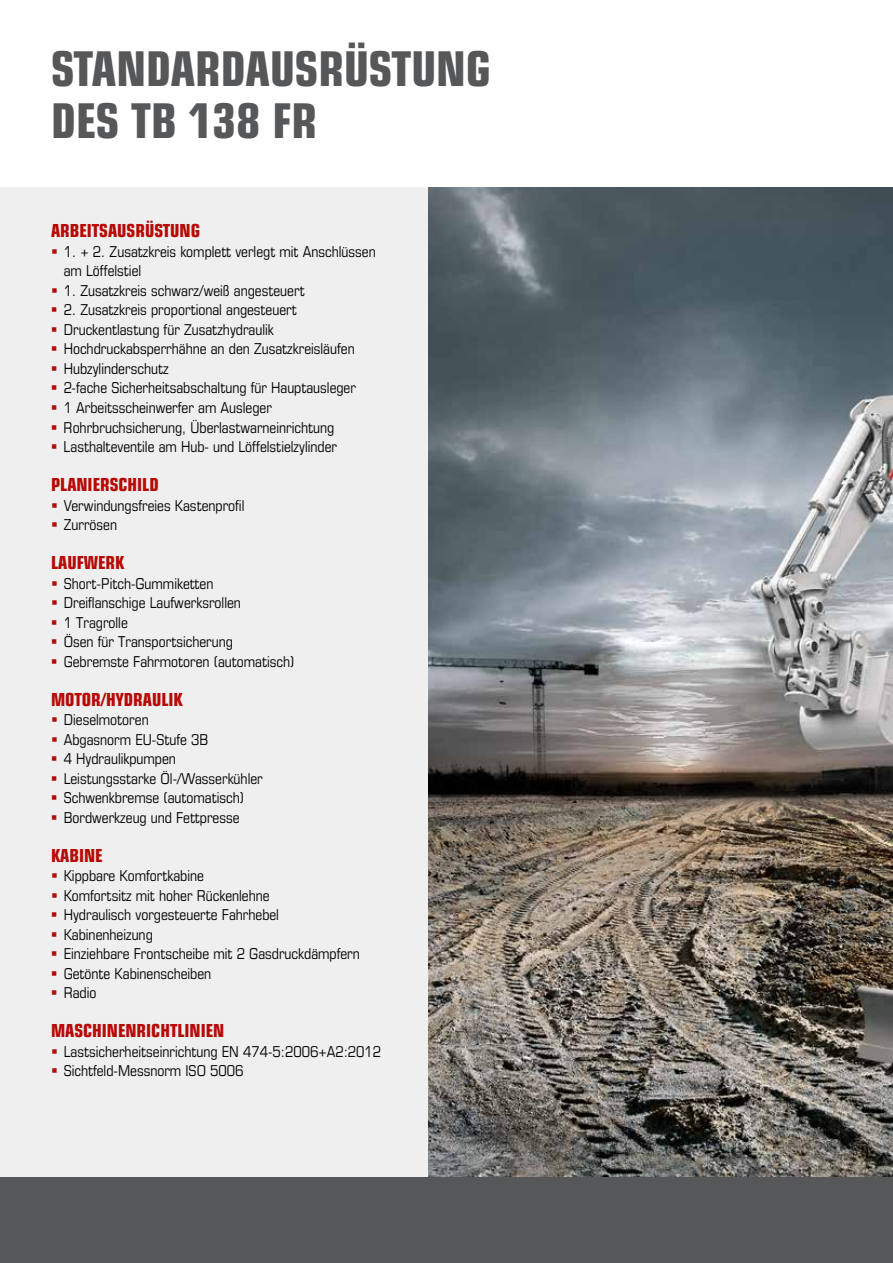
<style>
.page{position:relative;width:893px;height:1263px;background:#fff}
.page>*{position:absolute;margin:0;border:0;box-sizing:border-box;transform-origin:0 0}
.t1{font:700 condensed 48px/52.5px "Eurostile LT Pro";color:#555759}
.t2{font:700 condensed 18px "Eurostile LT Pro";color:#b70a06}
.t3{font:condensed 15px/19.5px "Eurostile LT Pro";color:#000}
</style>
<div class="page">
<div style="left:0;top:187px;width:893px;height:991px;background:#ececed"></div>
<img style="left:428px;top:187px;width:465px;height:991px">
<div style="left:0;top:1178px;width:893px;height:85px;background:#555759"></div>
<h1 class="t1" style="left:51px;top:42px;width:441px">STANDARDAUSRÜSTUNG<br>DES TB 138 FR</h1>
<p class="t2" style="left:51px;top:220px;width:151px">ARBEITSAUSRÜSTUNG</p>
<p class="t3" style="left:64px;top:242px;width:313px">1. + 2. Zusatzkreis komplett verlegt mit Anschlüssen am Löffelstiel</p>
<p class="t3" style="left:64px;top:281px;width:242px">1. Zusatzkreis schwarz/weiß angesteuert</p>
<p class="t3" style="left:64px;top:300px;width:294px">2. Zusatzkreis proportional angesteuert Druckentlastung für Zusatzhydraulik Hochdruckabsperrhähne an den Zusatzkreisläufen Hubzylinderschutz<br>2-fache Sicherheitsabschaltung für Hauptausleger 1 Arbeitsscheinwerfer am Ausleger Rohrbruchsicherung, Überlastwarneinrichtung Lasthalteventile am Hub- und Löffelstielzylinder</p>
<p class="t2" style="left:51px;top:474px;width:109px">PLANIERSCHILD</p>
<p class="t3" style="left:64px;top:495px;width:182px">Verwindungsfreies Kastenprofil<br>Zurrösen</p>
<p class="t2" style="left:51px;top:552px;width:75px">LAUFWERK</p>
<p class="t3" style="left:64px;top:573px;width:232px">Short-Pitch-Gummiketten<br>Dreiflanschige Laufwerksrollen<br>1 Tragrolle<br>Ösen für Transportsicherung<br>Gebremste Fahrmotoren (automatisch)</p>
<p class="t2" style="left:51px;top:688px;width:133px">MOTOR/HYDRAULIK</p>
<p class="t3" style="left:64px;top:710px;width:201px">Dieselmotoren<br>Abgasnorm EU-Stufe 3B<br>4 Hydraulikpumpen<br>Leistungsstarke Öl-/Wasserkühler<br>Schwenkbremse (automatisch)<br>Bordwerkzeug und Fettpresse</p>
<p class="t2" style="left:51px;top:844px;width:53px">KABINE</p>
<p class="t3" style="left:64px;top:866px;width:298px">Kippbare Komfortkabine<br>Komfortsitz mit hoher Rückenlehne<br>Hydraulisch vorgesteuerte Fahrhebel<br>Kabinenheizung<br>Einziehbare Frontscheibe mit 2 Gasdruckdämpfern<br>Getönte Kabinenscheiben<br>Radio</p>
<p class="t2" style="left:51px;top:1020px;width:175px">MASCHINENRICHTLINIEN</p>
<p class="t3" style="left:64px;top:1041px;width:319px">Lastsicherheitseinrichtung EN 474-5:2006+A2:2012<br>Sichtfeld-Messnorm ISO 5006</p>
</div>
